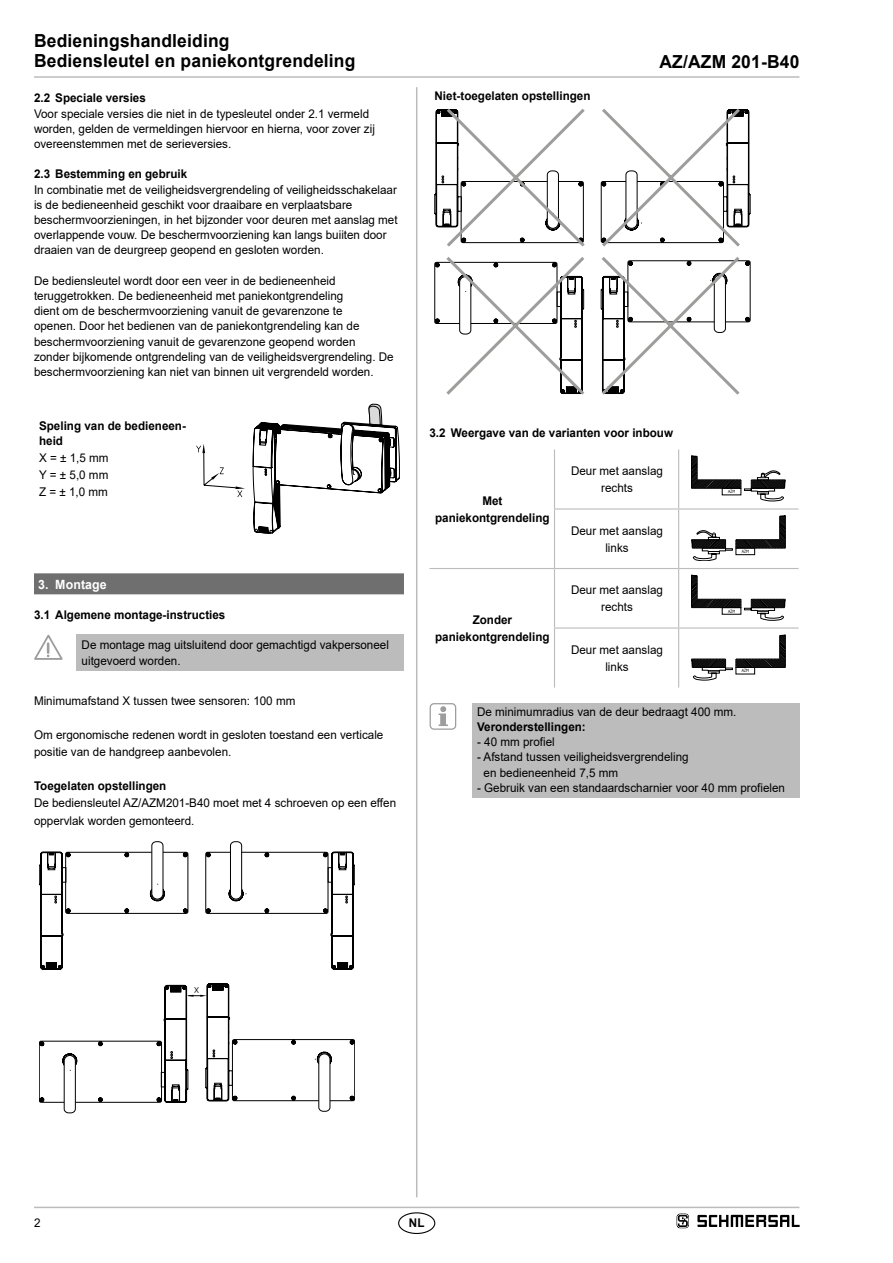
<style>
.page{position:relative;width:893px;height:1263px;background:#fff}
.page>*{position:absolute;margin:0;border:0;box-sizing:border-box;transform-origin:0 0}
.t1{font:700 18px/20.2px "Arial";letter-spacing:.01em;color:#000}
.t2{font:700 12.75px "Arial";letter-spacing:.01em;color:#fff}
.t3{font:12px/15.1px "Arial";color:#000}
.t4{font:700 12px/17.1px "Arial";color:#000;text-align:center}
.t5{font:9px "Isonorm 3098";color:#000}
.t6{font:7.2px "Isonorm 3098";color:#000}
</style>
<div class="page">
<hr style="left:34px;top:1207px;width:765px;height:1px;background:#bcbcbc">
<hr style="left:34px;top:76px;width:765px;height:2px;background:#bcbcbc">
<hr style="left:416px;top:87px;width:1px;height:1110px;background:#bcbcbc">
<div style="left:398px;top:1212px;width:37px;height:22px;border:1px solid #000;border-radius:50%"></div>
<div style="left:34px;top:573px;width:370px;height:21px;background:#706f6f"></div>
<svg style="left:196px;top:404px;width:204px;height:130px"></svg>
<div style="left:77px;top:634px;width:327px;height:37px;background:#bcbcbc"></div>
<svg style="left:34px;top:634px;width:29px;height:26px"></svg>
<svg style="left:39px;top:841px;width:316px;height:128px"></svg>
<div style="left:328px;top:867px;width:4px;height:15px;border:1px solid #000"></div>
<div style="left:62px;top:867px;width:4px;height:15px;border:1px solid #000"></div>
<svg style="left:39px;top:983px;width:316px;height:130px"></svg>
<svg style="left:435px;top:109px;width:315px;height:138px"></svg>
<svg style="left:435px;top:257px;width:315px;height:138px"></svg>
<hr style="left:554px;top:449px;width:1px;height:59px;background:#bcbcbc">
<hr style="left:678px;top:449px;width:1px;height:59px;background:#bcbcbc">
<hr style="left:554px;top:508px;width:125px;height:1px;background:#bcbcbc">
<hr style="left:554px;top:509px;width:1px;height:59px;background:#bcbcbc">
<hr style="left:679px;top:508px;width:120px;height:1px;background:#bcbcbc">
<hr style="left:678px;top:509px;width:1px;height:59px;background:#bcbcbc">
<hr style="left:429px;top:568px;width:125px;height:1px;background:#bcbcbc">
<hr style="left:554px;top:568px;width:125px;height:1px;background:#bcbcbc">
<hr style="left:554px;top:569px;width:1px;height:58px;background:#bcbcbc">
<hr style="left:679px;top:568px;width:120px;height:1px;background:#bcbcbc">
<hr style="left:678px;top:569px;width:1px;height:58px;background:#bcbcbc">
<hr style="left:554px;top:627px;width:125px;height:2px;background:#bcbcbc">
<hr style="left:554px;top:629px;width:1px;height:59px;background:#bcbcbc">
<hr style="left:679px;top:627px;width:120px;height:2px;background:#bcbcbc">
<hr style="left:678px;top:629px;width:1px;height:59px;background:#bcbcbc">
<svg style="left:691px;top:455px;width:94px;height:46px"></svg>
<hr style="left:785px;top:515px;width:1px;height:33px;background:#000">
<svg style="left:691px;top:515px;width:94px;height:46px"></svg>
<svg style="left:691px;top:575px;width:95px;height:45px"></svg>
<hr style="left:785px;top:635px;width:1px;height:32px;background:#000">
<svg style="left:691px;top:635px;width:94px;height:45px"></svg>
<div style="left:472px;top:703px;width:327px;height:95px;background:#bcbcbc"></div>
<svg style="left:439px;top:706px;width:9px;height:20px"></svg>
<div style="left:430px;top:703px;width:26px;height:27px;border:1px solid #9d9d9c;border-radius:4px"></div>
<svg style="left:677px;top:1213px;width:12px;height:15px"></svg>
<svg style="left:697px;top:1215px;width:102px;height:12px"></svg>
<h1 class="t1" style="left:34px;top:31px;width:323px">Bedieningshandleiding<br>Bediensleutel en paniekontgrendeling</h1>
<p class="t4" style="left:34px;top:90px;width:113px">2.2 Speciale versies</p>
<p class="t3" style="left:34px;top:106px;width:342px">Voor speciale versies die niet in de typesleutel onder 2.1 vermeld worden, gelden de vermeldingen hiervoor en hierna, voor zover zij overeenstemmen met de serieversies.</p>
<p class="t4" style="left:34px;top:166px;width:155px">2.3 Bestemming en gebruik</p>
<p class="t3" style="left:34px;top:182px;width:365px">In combinatie met de veiligheidsvergrendeling of veiligheidsschakelaar is de bedieneenheid geschikt voor draaibare en verplaatsbare beschermvoorzieningen, in het bijzonder voor deuren met aanslag met overlappende vouw. De beschermvoorziening kan langs buiiten door draaien van de deurgreep geopend en gesloten worden.</p>
<p class="t3" style="left:34px;top:273px;width:361px">De bediensleutel wordt door een veer in de bedieneenheid teruggetrokken. De bedieneenheid met paniekontgrendeling<br>dient om de beschermvoorziening vanuit de gevarenzone te<br>openen. Door het bedienen van de paniekontgrendeling kan de beschermvoorziening vanuit de gevarenzone geopend worden zonder bijkomende ontgrendeling van de veiligheidsvergrendeling. De beschermvoorziening kan niet van binnen uit vergrendeld worden.</p>
<p class="t4" style="left:39px;top:418px;width:148px;line-height:15.1px;text-align:left">Speling van de bedieneen&shy;heid</p>
<p class="t3" style="left:39px;top:449px;width:71px;line-height:17.1px;text-align:justify">X = ± 1,5 mm Y = ± 5,0 mm Z = ± 1,0 mm</p>
<p class="t2" style="left:38px;top:575px;width:70px">3. Montage</p>
<p class="t4" style="left:34px;top:606px;width:193px">3.1 Algemene montage-instructies</p>
<p class="t3" style="left:82px;top:638px;width:309px">De montage mag uitsluitend door gemachtigd vakpersoneel uitgevoerd worden.</p>
<p class="t3" style="left:34px;top:693px;width:263px">Minimumafstand X tussen twee sensoren: 100 mm</p>
<p class="t3" style="left:34px;top:726px;width:351px;line-height:17.1px">Om ergonomische redenen wordt in gesloten toestand een verticale positie van de handgreep aanbevolen.</p>
<p class="t4" style="left:34px;top:778px;width:134px">Toegelaten opstellingen</p>
<p class="t3" style="left:34px;top:794px;width:364px;line-height:17.1px">De bediensleutel AZ/AZM201-B40 moet met 4 schroeven op een effen oppervlak worden gemonteerd.</p>
<p class="t4" style="left:435px;top:88px;width:157px">Niet-toegelaten opstellingen</p>
<h1 class="t1" style="left:659px;top:52px;width:142px">AZ/AZM 201-B40</h1>
<p class="t4" style="left:429px;top:424px;width:245px">3.2 Weergave van de varianten voor inbouw</p>
<p class="t4" style="left:435px;top:492px;width:116px">Met paniekontgrendeling</p>
<p class="t4" style="left:435px;top:611px;width:116px">Zonder paniekontgrendeling</p>
<p class="t3" style="left:571px;top:462px;width:93px;line-height:17.1px;text-align:center">Deur met aanslag rechts</p>
<p class="t3" style="left:571px;top:522px;width:93px;line-height:17.1px;text-align:center">Deur met aanslag links</p>
<p class="t3" style="left:571px;top:581px;width:93px;line-height:17.1px;text-align:center">Deur met aanslag rechts</p>
<p class="t3" style="left:571px;top:641px;width:93px;line-height:17.1px;text-align:center">Deur met aanslag links</p>
<p class="t6" style="left:728px;top:486px;width:9px">AZM</p>
<p class="t6" style="left:742px;top:546px;width:9px">AZM</p>
<p class="t6" style="left:728px;top:606px;width:9px">AZM</p>
<p class="t6" style="left:742px;top:666px;width:9px">AZM</p>
<p class="t3" style="left:477px;top:704px;width:261px">De minimumradius van de deur bedraagt 400 mm.</p>
<p class="t4" style="left:477px;top:718px;width:110px">Veronderstellingen:</p>
<p class="t3" style="left:477px;top:734px;width:79px">- 40 mm profiel</p>
<p class="t3" style="left:484px;top:750px;width:207px;text-indent:-6px">- Afstand tussen veiligheidsvergrendeling en bedieneenheid 7,5 mm</p>
<p class="t3" style="left:477px;top:780px;width:309px">- Gebruik van een standaardscharnier voor 40 mm profielen</p>
<p class="t5" style="left:194px;top:985px;width:7px">X</p>
<p class="t3" style="left:34px;top:1215px;width:8px">2</p>
<p class="t4" style="left:409px;top:1214px;width:17px">NL</p>
</div>
